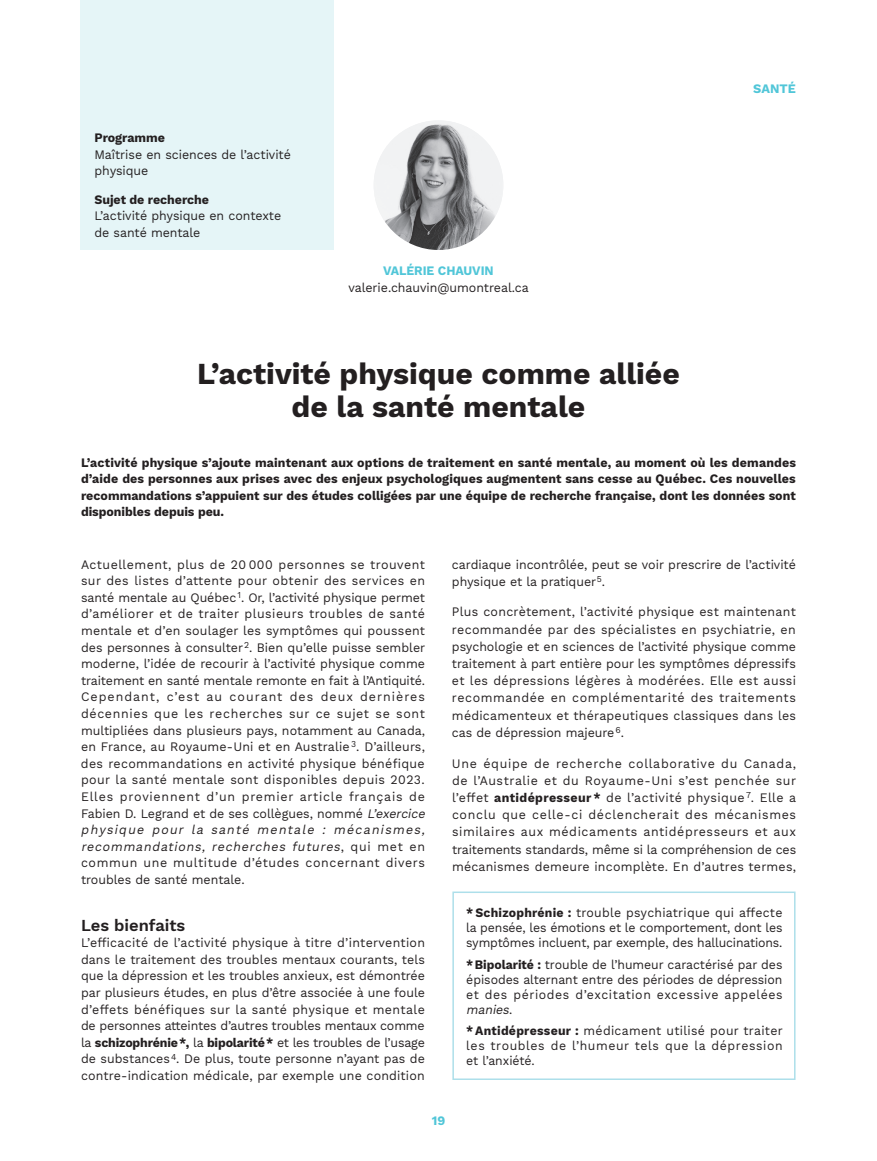
<style>
.page{position:relative;width:877px;height:1161px;background:#fff}
.page>*{position:absolute;margin:0;border:0;box-sizing:border-box;transform-origin:0 0}
.t1{font:700 30px/33px "Work Sans";color:#231f20;text-align:center}
.t2{font:600 16.5px "Work Sans";color:#231f20}
.t3{font:12.75px/16.6px "Work Sans";letter-spacing:.015em;color:#231f20;text-align:justify}
.t4{font:12.75px/15px "Work Sans";letter-spacing:.015em;color:#231f20;text-align:justify;scale:.96 1}
.t5{font:700 12.75px/16.5px "Work Sans";letter-spacing:-.005em;color:#231f20;text-align:justify}
.t6{font:12.75px/16.5px "Work Sans";letter-spacing:-.005em;color:#231f20}
.t7{font:700 12.75px "Work Sans";letter-spacing:-.005em;color:#51c6d8}
.s1{font-style:italic}
.s2{font-weight:700}
</style>
<div class="page">
<div style="left:80px;top:0;width:253px;height:250px;background:#e5f5f7"></div>
<img style="left:374px;top:120px;width:129px;height:130px;border-radius:65px">
<div style="left:452px;top:892px;width:344px;height:188px;border:2px solid #addfea"></div>
<p class="t5" style="left:95px;top:130px;width:72px">Programme</p>
<p class="t6" style="left:94px;top:146px;width:198px">Maîtrise en sciences de l’activité physique</p>
<p class="t5" style="left:94px;top:192px;width:116px">Sujet de recherche</p>
<p class="t6" style="left:94px;top:208px;width:188px">L’activité physique en contexte de santé mentale</p>
<p class="t7" style="left:383px;top:264px;width:112px">VALÉRIE CHAUVIN</p>
<p class="t6" style="left:349px;top:280px;width:182px">valerie.chauvin@umontreal.ca</p>
<h1 class="t1" style="left:197px;top:359px;width:484px">L’activité physique comme alliée de la santé mentale</h1>
<p class="t7" style="left:753px;top:81px;width:44px">SANTÉ</p>
<p class="t5" style="left:81px;top:455px;width:717px">L’activité physique s’ajoute maintenant aux options de traitement en santé mentale, au moment où les demandes d’aide des personnes aux prises avec des enjeux psychologiques augmentent sans cesse au Québec. Ces nouvelles recommandations s’appuient sur des études colligées par une équipe de recherche française, dont les données sont disponibles depuis peu.</p>
<p class="t3" style="left:81px;top:556px;width:348px;text-align:left">Actuellement, plus de 20 000 personnes se trouvent sur des listes d’attente pour obtenir des services en santé mentale au Québec<sup>1</sup>. Or, l’activité physique permet d’améliorer et de traiter plusieurs troubles de santé mentale et d’en soulager les symptômes qui poussent des personnes à consulter<sup>2</sup>. Bien qu’elle puisse sembler moderne, l’idée de recourir à l’activité physique comme traitement en santé mentale remonte en fait à l’Antiquité.<br>Cependant, c’est au courant des deux dernières décennies que les recherches sur ce sujet se sont multipliées dans plusieurs pays, notamment au Canada, en France, au Royaume-Uni et en Australie <sup>3</sup>. D’ailleurs, des recommandations en activité physique bénéfique pour la santé mentale sont disponibles depuis 2023.<br>Elles proviennent d’un premier article français de Fabien D. Legrand et de ses collègues, nommé <span class="s1">L’exercice physique pour la santé mentale : mécanismes, recommandations, recherches futures</span>, q u i m e t e n commun une multitude d’études concernant divers troubles de santé mentale.</p>
<p class="t2" style="left:81px;top:915px;width:106px">Les bienfaits</p>
<p class="t3" style="left:81px;top:935px;width:346px">L’efficacité de l’activité physique à titre d’intervention dans le traitement des troubles mentaux courants, tels que la dépression et les troubles anxieux, est démontrée par plusieurs études, en plus d’être associée à une foule d’effets bénéfiques sur la santé physique et mentale de personnes atteintes d’autres troubles mentaux comme la <span class="s2">schizophrénie*,</span> la <span class="s2">bipolarité*</span> et les troubles de l’usage de substances<sup>4</sup>. De plus, toute personne n’ayant pas de contre-indication médicale, par exemple une condition</p>
<p class="t3" style="left:452px;top:556px;width:345px;line-height:17.2px">cardiaque incontrôlée, peut se voir prescrire de l’activité physique et la pratiquer<sup>5</sup>.</p>
<p class="t3" style="left:452px;top:604px;width:346px;line-height:17.2px">Plus concrètement, l’activité physique est maintenant recommandée par des spécialistes en psychiatrie, en psychologie et en sciences de l’activité physique comme traitement à part entière pour les symptômes dépressifs et les dépressions légères à modérées. Elle est aussi recommandée en complémentarité des traitements médicamenteux et thérapeutiques classiques dans les cas de dépression majeure<sup>6</sup>.</p>
<p class="t3" style="left:452px;top:755px;width:346px;line-height:17.2px">Une équipe de recherche collaborative du Canada, de l’Australie et du Royaume-Uni s’est penchée sur l’effet <span class="s2">antidépresseur *</span> de l’activité physique<sup>7</sup>. Elle a conclu que celle-ci déclencherait des mécanismes similaires aux médicaments antidépresseurs et aux traitements standards, même si la compréhension de ces mécanismes demeure incomplète. En d’autres termes,</p>
<p class="t4" style="left:466px;top:906px;width:331px"><span class="s2">*Schizophrénie :</span> trouble psychiatrique qui affecte la pensée, les émotions et le comportement, dont les symptômes incluent, par exemple, des hallucinations.</p>
<p class="t4" style="left:466px;top:958px;width:331px"><span class="s2">*Bipolarité :</span> trouble de l’humeur caractérisé par des épisodes alternant entre des périodes de dépression et des périodes d’excitation excessive appelées <span class="s1">manies</span>.</p>
<p class="t4" style="left:466px;top:1024px;width:331px"><span class="s2">*Antidépresseur :</span> médicament utilisé pour traiter les troubles de l’humeur tels que la dépression et l’anxiété.</p>
<p class="t7" style="left:432px;top:1113px;width:15px">19</p>
</div>
